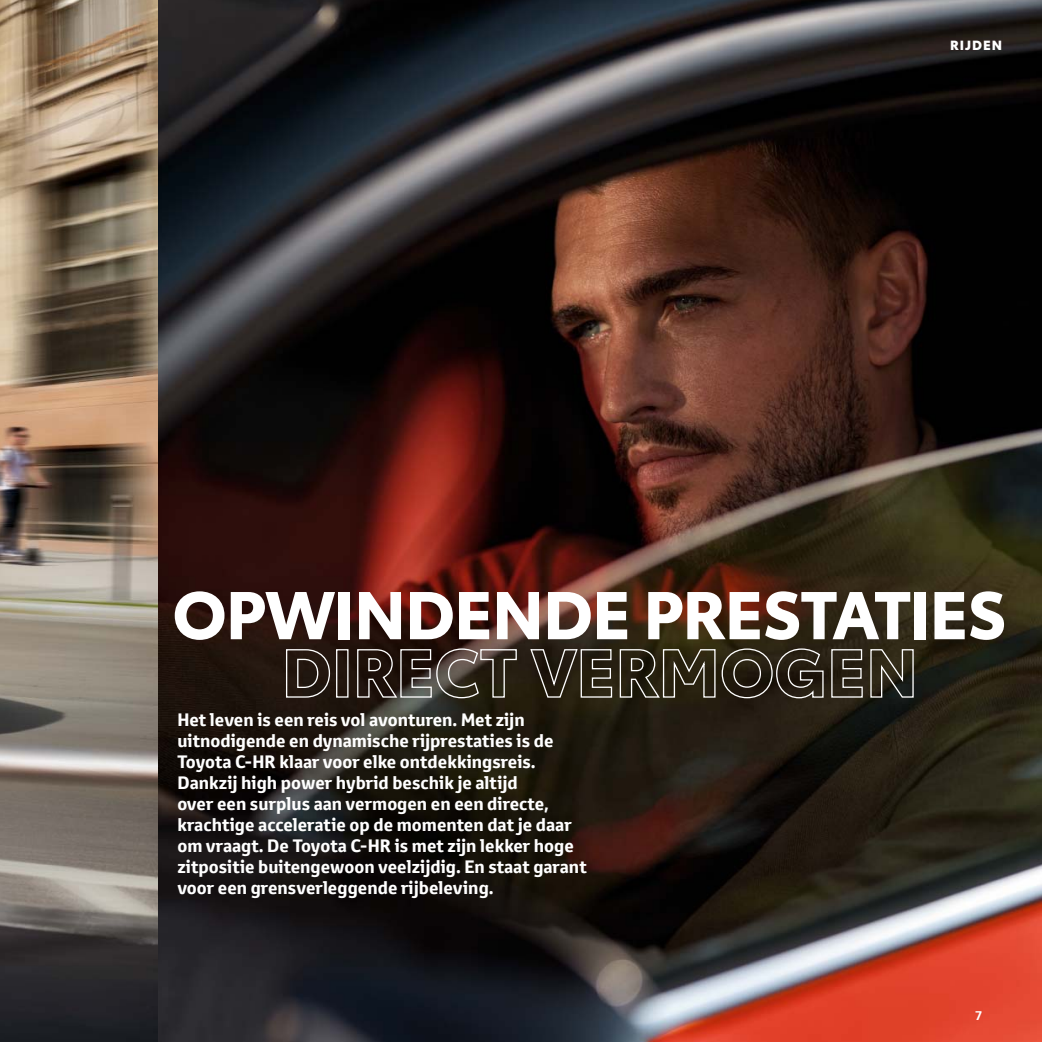
<style>
.page{position:relative;width:1042px;height:1042px;background:#fff}
.page>*{position:absolute;margin:0;border:0;box-sizing:border-box;transform-origin:0 0}
.t1{font:700 66.5px/57.8px "Toyota Type";letter-spacing:-.015em;color:#fff;text-align:center}
.t2{font:700 17.5px/21px "Toyota Text";color:#fff}
.t3{font:900 13.12px "Toyota Type";letter-spacing:.08em;color:#fff}
.t4{font:700 12.25px "Toyota Text";color:#fff}
</style>
<div class="page">
<img style="left:0;top:0;width:1042px;height:1041px">
<p class="t3" style="left:950px;top:40px;width:54px">RIJDEN</p>
<h1 class="t1" style="left:172px;top:594px;width:836px">OPWINDENDE PRESTATIES<br>DIRECT VERMOGEN</h1>
<p class="t2" style="left:177px;top:709px;width:411px">Het leven is een reis vol avonturen. Met zijn uitnodigende en dynamische rijprestaties is de Toyota C-HR klaar voor elke ontdekkingsreis.<br>Dankzij high power hybrid beschik je altijd<br>over een surplus aan vermogen en een directe, krachtige acceleratie op de momenten dat je daar om vraagt. De Toyota C-HR is met zijn lekker hoge zitpositie buitengewoon veelzijdig. En staat garant voor een grensverleggende rijbeleving.</p>
<p class="t4" style="left:975px;top:1007px;width:9px">7</p>
</div>
